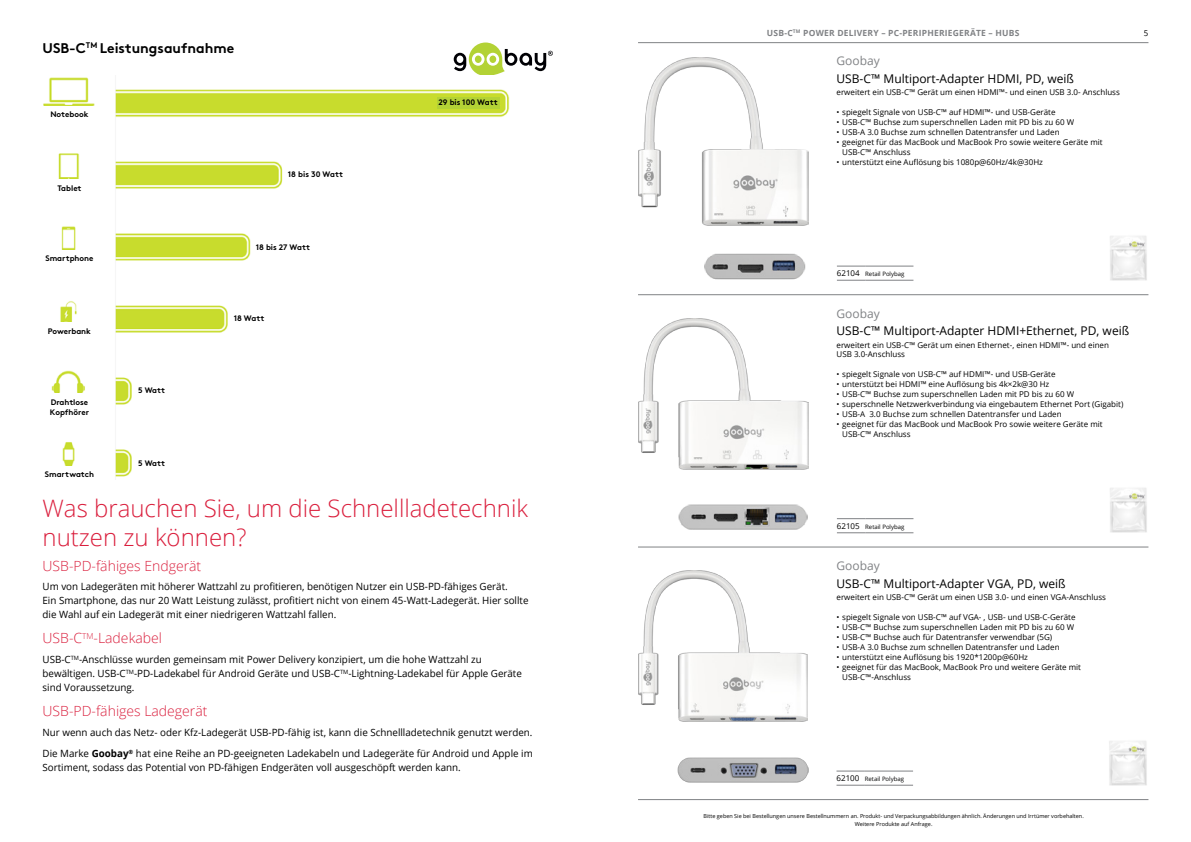
<style>
.page{position:relative;width:1191px;height:842px;background:#fff}
.page>*{position:absolute;margin:0;border:0;box-sizing:border-box;transform-origin:0 0}
.t1{font:300 24px/28.8px "Open Sans";color:#da1f3d}
.t2{font:300 14px "Open Sans";color:#da1f3d}
.t3{font:700 14px "Brown";color:#000}
.t4{font:12px "Open Sans";color:#000}
.t5{font:12px "Open Sans";color:#808285}
.t6{font:10px/14px "Open Sans";color:#000}
.t7{font:700 8.5px "Open Sans";letter-spacing:.025em;color:#808285}
.t8{font:8px/10px "Open Sans";color:#000}
.t9{font:700 8px/9.6px "Brown";color:#000}
.t10{font:6px "Open Sans";color:#000}
.t11{font:5.5px/8px "Open Sans";color:#000;text-align:center}
.s1{font-weight:700}
.s2{font-size:8px}
</style>
<div class="page">
<hr style="left:638px;top:42px;width:510px;height:1px;background:#808285">
<hr style="left:638px;top:799px;width:510px;height:1px;background:#808285">
<hr style="left:638px;top:295px;width:510px;height:1px;background:#808285">
<hr style="left:638px;top:547px;width:510px;height:1px;background:#808285">
<img style="left:638px;top:57px;width:170px;height:168px">
<img style="left:704px;top:253px;width:102px;height:27px">
<img style="left:638px;top:318px;width:170px;height:152px">
<img style="left:678px;top:504px;width:130px;height:26px">
<img style="left:638px;top:571px;width:170px;height:151px">
<img style="left:677px;top:757px;width:131px;height:26px">
<img style="left:1110px;top:236px;width:37px;height:44px">
<svg style="left:837px;top:266px;width:28px;height:1px"></svg>
<svg style="left:837px;top:280px;width:28px;height:1px"></svg>
<hr style="left:865px;top:266px;width:48px;height:1px;background:#808285">
<hr style="left:865px;top:280px;width:48px;height:1px;background:#808285">
<img style="left:1110px;top:488px;width:37px;height:45px">
<svg style="left:837px;top:518px;width:28px;height:1px"></svg>
<svg style="left:837px;top:533px;width:28px;height:1px"></svg>
<hr style="left:865px;top:518px;width:48px;height:1px;background:#808285">
<hr style="left:865px;top:533px;width:48px;height:1px;background:#808285">
<img style="left:1109px;top:741px;width:38px;height:44px">
<svg style="left:836px;top:771px;width:29px;height:1px"></svg>
<svg style="left:836px;top:785px;width:29px;height:1px"></svg>
<hr style="left:865px;top:771px;width:48px;height:1px;background:#808285">
<hr style="left:865px;top:785px;width:48px;height:1px;background:#808285">
<svg style="left:454px;top:43px;width:99px;height:32px"></svg>
<img style="left:43px;top:77px;width:467px;height:400px">
<div style="left:43px;top:394px;width:53px;height:23px;background:#fff"></div>
<div style="left:43px;top:466px;width:53px;height:14px;background:#fff"></div>
<div style="left:43px;top:322px;width:53px;height:14px;background:#fff"></div>
<div style="left:43px;top:250px;width:53px;height:14px;background:#fff"></div>
<div style="left:43px;top:180px;width:53px;height:14px;background:#fff"></div>
<div style="left:43px;top:106px;width:53px;height:14px;background:#fff"></div>
<div style="left:284px;top:168px;width:63px;height:12px;background:#fff"></div>
<div style="left:437px;top:97px;width:62px;height:11px;background:#b3d235"></div>
<div style="left:252px;top:241px;width:63px;height:12px;background:#fff"></div>
<div style="left:230px;top:313px;width:63px;height:11px;background:#fff"></div>
<div style="left:135px;top:385px;width:62px;height:11px;background:#fff"></div>
<div style="left:135px;top:457px;width:62px;height:12px;background:#fff"></div>
<h2 class="t3" style="left:43px;top:36px;width:193px">USB-C<sup>TM</sup> Leistungsaufnahme</h2>
<p class="t9" style="left:50px;top:109px;width:40px">Notebook</p>
<p class="t9" style="left:57px;top:183px;width:26px">Tablet</p>
<p class="t9" style="left:45px;top:253px;width:50px">Smartphone</p>
<p class="t9" style="left:48px;top:325px;width:45px">Powerbank</p>
<p class="t9" style="left:50px;top:397px;width:40px">Drahtlose<br>Kopfhörer</p>
<p class="t9" style="left:45px;top:468px;width:51px">Smartwatch</p>
<p class="t9" style="left:138px;top:385px;width:29px">5 Watt</p>
<p class="t9" style="left:138px;top:457px;width:29px">5 Watt</p>
<p class="t9" style="left:288px;top:168px;width:57px">18 bis 30 Watt</p>
<p class="t9" style="left:256px;top:241px;width:56px">18 bis 27 Watt</p>
<p class="t9" style="left:234px;top:313px;width:32px">18 Watt</p>
<p class="t9" style="left:438px;top:97px;width:61px">29 bis 100 Watt</p>
<h1 class="t1" style="left:43px;top:493px;width:487px">Was brauchen Sie, um die Schnellladetechnik nutzen zu können?</h1>
<h2 class="t2" style="left:43px;top:556px;width:160px">USB-PD-fähiges Endgerät</h2>
<p class="t6" style="left:43px;top:579px;width:487px">Um von Ladegeräten mit höherer Wattzahl zu profitieren, benötigen Nutzer ein USB-PD-fähiges Gerät.<br>Ein Smartphone, das nur 20 Watt Leistung zulässt, profitiert nicht von einem 45-Watt-Ladegerät. Hier sollte die Wahl auf ein Ladegerät mit einer niedrigeren Wattzahl fallen.</p>
<h2 class="t2" style="left:43px;top:629px;width:121px">USB-C<sup>TM</sup>-Ladekabel</h2>
<p class="t6" style="left:43px;top:652px;width:481px">USB-C<sup>TM</sup>-Anschlüsse wurden gemeinsam mit Power Delivery konzipiert, um die hohe Wattzahl zu bewältigen. USB-C<sup>TM</sup>-PD-Ladekabel für Android Geräte und USB-C<sup>TM</sup>-Lightning-Ladekabel für Apple Geräte sind Voraussetzung.</p>
<h2 class="t2" style="left:43px;top:701px;width:166px">USB-PD-fähiges Ladegerät</h2>
<p class="t6" style="left:43px;top:721px;width:492px;line-height:21.8px">Nur wenn auch das Netz- oder Kfz-Ladegerät USB-PD-fähig ist, kann die Schnellladetechnik genutzt werden.<br>Die Marke <span class="s1">Goobay</span><sup>®</sup> hat eine Reihe an PD-geeigneten Ladekabeln und Ladegeräte für Android und Apple im</p>
<p class="t6" style="left:43px;top:760px;width:420px">Sortiment, sodass das Potential von PD-fähigen Endgeräten voll ausgeschöpft werden kann.</p>
<p class="t7" style="left:767px;top:26px;width:254px">USB-C<sup>TM</sup> POWER DELIVERY – PC-PERIPHERIEGERÄTE – HUBS</p>
<h3 class="t5" style="left:836px;top:53px;width:45px">Goobay</h3>
<h3 class="t4" style="left:836px;top:70px;width:239px">USB-C™ Multiport-Adapter HDMI, PD, weiß</h3>
<p class="t8" style="left:836px;top:87px;width:285px">erweitert ein USB-C™ Gerät um einen HDMI™- und einen USB 3.0- Anschluss</p>
<p class="t8" style="left:836px;top:107px;width:220px">• spiegelt Signale von USB-C™ auf HDMI™- und USB-Geräte</p>
<p class="t8" style="left:836px;top:117px;width:239px">• USB-C™ Buchse zum superschnellen Laden mit PD bis zu 60 W</p>
<p class="t8" style="left:836px;top:127px;width:224px">• USB-A 3.0 Buchse zum schnellen Datentransfer und Laden</p>
<p class="t8" style="left:842px;top:137px;width:262px;text-indent:-6px">• geeignet für das MacBook und MacBook Pro sowie weitere Geräte mit<br>USB-C™ Anschluss</p>
<p class="t8" style="left:836px;top:157px;width:208px">• unterstützt eine Auflösung bis 1080p@60Hz/4k@30Hz</p>
<p class="t8" style="left:1144px;top:28px;width:6px">5</p>
<p class="t10" style="left:837px;top:270px;width:69px"><span class="s2">62104</span> Retail Polybag</p>
<h3 class="t5" style="left:836px;top:305px;width:45px">Goobay</h3>
<h3 class="t4" style="left:836px;top:323px;width:294px">USB-C™ Multiport-Adapter HDMI+Ethernet, PD, weiß</h3>
<p class="t8" style="left:836px;top:340px;width:274px;line-height:9.6px">erweitert ein USB-C™ Gerät um einen Ethernet-, einen HDMI™- und einen<br>USB 3.0-Anschluss</p>
<p class="t8" style="left:836px;top:369px;width:220px">• spiegelt Signale von USB-C™ auf HDMI™- und USB-Geräte</p>
<p class="t8" style="left:836px;top:379px;width:214px">• unterstützt bei HDMI™ eine Auflösung bis 4k×2k@30 Hz</p>
<p class="t8" style="left:836px;top:389px;width:239px">• USB-C™ Buchse zum superschnellen Laden mit PD bis zu 60 W</p>
<p class="t8" style="left:836px;top:399px;width:288px">• superschnelle Netzwerkverbindung via eingebautem Ethernet Port (Gigabit)</p>
<p class="t8" style="left:836px;top:409px;width:227px">• USB-A 3.0 Buchse zum schnellen Datentransfer und Laden</p>
<p class="t8" style="left:842px;top:419px;width:262px;text-indent:-6px">• geeignet für das MacBook und MacBook Pro sowie weitere Geräte mit<br>USB-C™ Anschluss</p>
<p class="t10" style="left:837px;top:522px;width:69px"><span class="s2">62105</span> Retail Polybag</p>
<h3 class="t5" style="left:836px;top:558px;width:45px">Goobay</h3>
<h3 class="t4" style="left:836px;top:575px;width:231px">USB-C™ Multiport-Adapter VGA, PD, weiß</h3>
<p class="t8" style="left:836px;top:592px;width:271px">erweitert ein USB-C™ Gerät um einen USB 3.0- und einen VGA-Anschluss</p>
<p class="t8" style="left:836px;top:612px;width:240px">• spiegelt Signale von USB-C™ auf VGA- , USB- und USB-C-Geräte</p>
<p class="t8" style="left:836px;top:622px;width:239px">• USB-C™ Buchse zum superschnellen Laden mit PD bis zu 60 W</p>
<p class="t8" style="left:836px;top:632px;width:217px">• USB-C™ Buchse auch für Datentransfer verwendbar (5G)</p>
<p class="t8" style="left:836px;top:642px;width:224px">• USB-A 3.0 Buchse zum schnellen Datentransfer und Laden</p>
<p class="t8" style="left:836px;top:652px;width:193px">• unterstützt eine Auflösung bis 1920*1200p@60Hz</p>
<p class="t8" style="left:842px;top:662px;width:240px;text-indent:-6px">• geeignet für das MacBook, MacBook Pro und weitere Geräte mit<br>USB-C™-Anschluss</p>
<p class="t10" style="left:836px;top:775px;width:69px"><span class="s2">62100</span> Retail Polybag</p>
<p class="t11" style="left:703px;top:812px;width:382px">Bitte geben Sie bei Bestellungen unsere Bestellnummern an. Produkt- und Verpackungsabbildungen ähnlich. Änderungen und Irrtümer vorbehalten.<br>Weitere Produkte auf Anfrage.</p>
</div>
